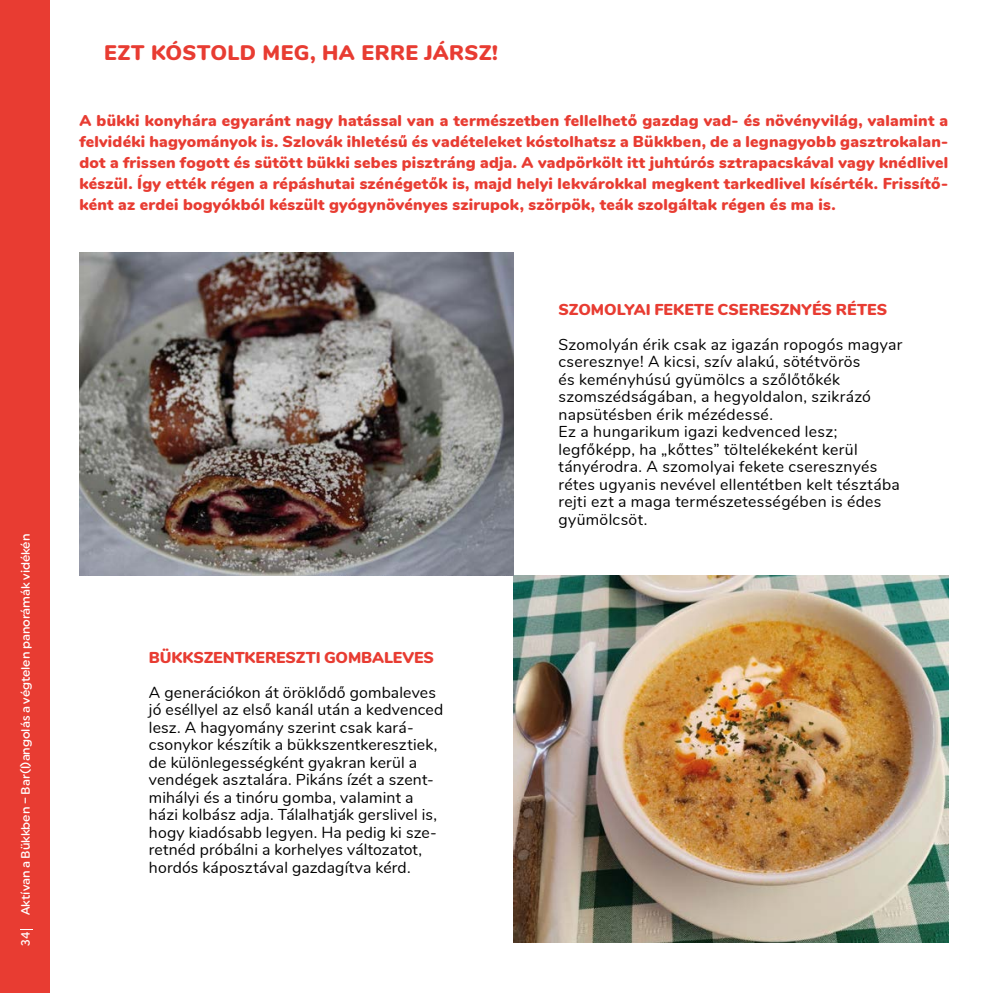
<style>
.page{position:relative;width:993px;height:993px;background:#fff}
.page>*{position:absolute;margin:0;border:0;box-sizing:border-box;transform-origin:0 0}
.t1{font:900 21px "Nunito";letter-spacing:.02em;color:#e83c32}
.t2{font:15.75px/17.5px "Nunito";letter-spacing:.015em;color:#000}
.t3{font:900 15.75px/21px "Nunito";letter-spacing:.01em;color:#e83c32;text-align:justify}
.t4{font:500 12.25px "Uniform Rnd";letter-spacing:-.005em;color:#fff}
</style>
<div class="page">
<div style="left:0;top:0;width:50px;height:992px;background:#e83c32"></div>
<img style="left:513px;top:575px;width:434px;height:367px">
<img style="left:79px;top:252px;width:434px;height:323px">
<p class="t4" style="left:18px;top:914px;width:383px;rotate:-90deg">Aktívan a Bükkben – Bar(l)angolás a végtelen panorámák vidékén</p>
<p class="t4" style="left:18px;top:945px;width:16px;rotate:-90deg">34</p>
<h1 class="t1" style="left:104px;top:37px;width:395px">EZT KÓSTOLD MEG, HA ERRE JÁRSZ!</h1>
<p class="t3" style="left:79px;top:109px;width:870px">A bükki konyhára egyaránt nagy hatással van a természetben fellelhető gazdag vad- és növényvilág, valamint a felvidéki hagyományok is. Szlovák ihletésű és vadételeket kóstolhatsz a Bükkben, de a legnagyobb gasztrokalan&shy;dot a frissen fogott és sütött bükki sebes pisztráng adja. A vadpörkölt itt juhtúrós sztrapacskával vagy knédlivel készül. Így ették régen a répáshutai szénégetők is, majd helyi lekvárokkal megkent tarkedlivel kísérték. Frissítő&shy;ként az erdei bogyókból készült gyógynövényes szirupok, szörpök, teák szolgáltak régen és ma is.</p>
<p class="t3" style="left:149px;top:645px;width:286px">BÜKKSZENTKERESZTI GOMBALEVES</p>
<p class="t2" style="left:149px;top:682px;width:296px">A generációkon át öröklődő gombaleves jó eséllyel az első kanál után a kedvenced lesz. A hagyomány szerint csak kará&shy;csonykor készítik a bükkszentkeresztiek, de különlegességként gyakran kerül a vendégek asztalára. Pikáns ízét a szent&shy;mihályi és a tinóru gomba, valamint a házi kolbász adja. Tálalhatják gerslivel is, hogy kiadósabb legyen. Ha pedig ki sze&shy;retnéd próbálni a korhelyes változatot, hordós káposztával gazdagítva kérd.</p>
<p class="t3" style="left:558px;top:298px;width:330px">SZOMOLYAI FEKETE CSERESZNYÉS RÉTES</p>
<p class="t2" style="left:558px;top:334px;width:345px">Szomolyán érik csak az igazán ropogós magyar cseresznye! A kicsi, szív alakú, sötétvörös<br>és keményhúsú gyümölcs a szőlőtőkék szomszédságában, a hegyoldalon, szikrázó napsütésben érik mézédessé.<br>Ez a hungarikum igazi kedvenced lesz; legfőképp, ha „kőttes” töltelékeként kerül tányérodra. A szomolyai fekete cseresznyés rétes ugyanis nevével ellentétben kelt tésztába rejti ezt a maga természetességében is édes gyümölcsöt.</p>
</div>
